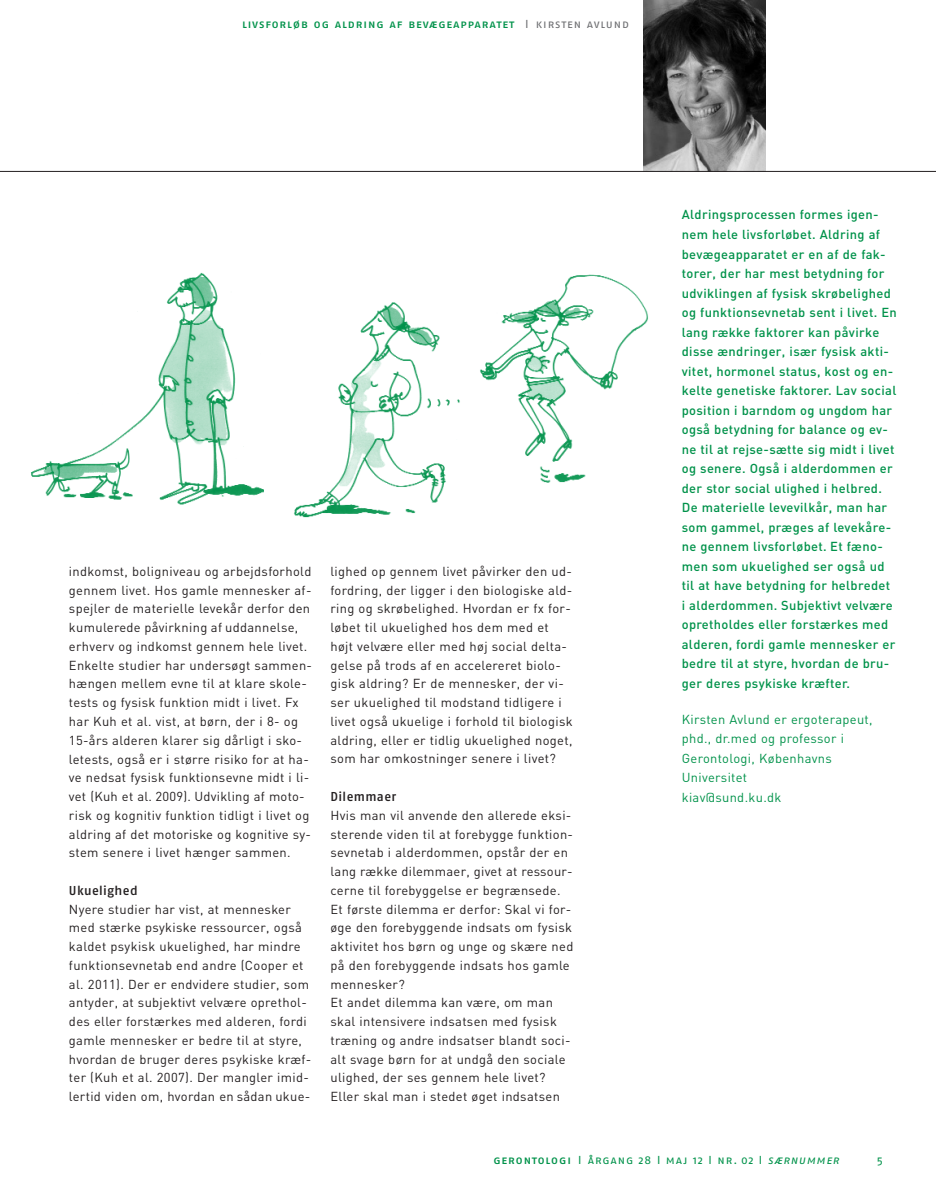
<style>
.page{position:relative;width:936px;height:1191px;background:#fff}
.page>*{position:absolute;margin:0;border:0;box-sizing:border-box;transform-origin:0 0}
.t1{font:12.9px/18.8px "DIN";letter-spacing:.025em;color:#231f20}
.t2{font:500 12.9px/19.5px "DIN";letter-spacing:.025em;color:#00924a}
.t3{font:12.9px/19.5px "DIN";letter-spacing:.025em;color:#00924a}
.t4{font:12.9px "Fago No Med";letter-spacing:.03em;color:#231f20}
.t5{font:11.55px "Fago No Med Caps";letter-spacing:.07em;color:#00924a}
.t6{font:11.55px "Fago No Regular Caps";letter-spacing:.07em;color:#00924a}
.s1{font-family:"Fago No Regular Caps";color:#6c6d70}
.s2{font-family:"Fago No Med Caps"}
.s3{font-family:"Fago No"}
.s4{font-family:"Fago No Regular Tf"}
.s5{font-family:"Fago No Regular Italic Caps"}
</style>
<div class="page">
<img style="left:643px;top:1px;width:122px;height:170px">
<hr style="left:0;top:171px;width:935px;height:1px;background:#231f20">
<img style="left:31px;top:272px;width:232px;height:233px">
<img style="left:293px;top:302px;width:167px;height:216px">
<img style="left:480px;top:274px;width:168px;height:209px">
<p class="t5" style="left:242px;top:17px;width:388px">livsforløb og aldring af bevægeapparatet <span class="s1">I kirsten avlund</span></p>
<p class="t1" style="left:69px;top:563px;width:244px">indkomst, boligniveau og arbejdsforhold gennem livet. Hos gamle mennesker af&shy;spejler de materielle levekår derfor den kumulerede påvirkning af uddannelse, erhverv og indkomst gennem hele livet.<br>Enkelte studier har undersøgt sammen&shy;hængen mellem evne til at klare skole&shy;tests og fysisk funktion midt i livet. Fx har Kuh et al. vist, at børn, der i 8- og 15-års alderen klarer sig dårligt i sko&shy;letests, også er i større risiko for at ha&shy;ve nedsat fysisk funktionsevne midt i li&shy;vet (Kuh et al. 2009). Udvikling af moto&shy;risk og kognitiv funktion tidligt i livet og aldring af det motoriske og kognitive sy&shy;stem senere i livet hænger sammen.</p>
<p class="t4" style="left:69px;top:885px;width:70px">Ukuelighed</p>
<p class="t1" style="left:69px;top:901px;width:244px">Nyere studier har vist, at mennesker med stærke psykiske ressourcer, også kaldet psykisk ukuelighed, har mindre funktionsevnetab end andre (Cooper et al. 2011). Der er endvidere studier, som antyder, at subjektivt velvære oprethol&shy;des eller forstærkes med alderen, fordi gamle mennesker er bedre til at styre, hvordan de bruger deres psykiske kræf&shy;ter (Kuh et al. 2007). Der mangler imid&shy;lertid viden om, hvordan en sådan ukue-</p>
<p class="t1" style="left:330px;top:563px;width:244px">lighed op gennem livet påvirker den ud&shy;fordring, der ligger i den biologiske ald&shy;ring og skrøbelighed. Hvordan er fx for&shy;løbet til ukuelighed hos dem med et højt velvære eller med høj social delta&shy;gelse på trods af en accelereret biolo&shy;gisk aldring? Er de mennesker, der vi&shy;ser ukuelighed til modstand tidligere i livet også ukuelige i forhold til biologisk aldring, eller er tidlig ukuelighed noget, som har omkostninger senere i livet?</p>
<p class="t4" style="left:330px;top:792px;width:67px">Dilemmaer</p>
<p class="t1" style="left:330px;top:807px;width:244px">Hvis man vil anvende den allerede eksi&shy;sterende viden til at forebygge funktion&shy;sevnetab i alderdommen, opstår der en lang række dilemmaer, givet at ressour&shy;cerne til forebyggelse er begrænsede.<br>Et første dilemma er derfor: Skal vi for&shy;øge den forebyggende indsats om fysisk aktivitet hos børn og unge og skære ned på den forebyggende indsats hos gamle mennesker?<br>Et andet dilemma kan være, om man skal intensivere indsatsen med fysisk træning og andre indsatser blandt soci&shy;alt svage børn for at undgå den sociale ulighed, der ses gennem hele livet?<br>Eller skal man i stedet øget indsatsen</p>
<p class="t2" style="left:681px;top:207px;width:216px">Aldringsprocessen formes igen&shy;nem hele livsforløbet. Aldring af bevægeapparatet er en af de fak&shy;torer, der har mest betydning for udviklingen af fysisk skrøbelighed og funktionsevnetab sent i livet. En lang række faktorer kan påvirke disse ændringer, især fysisk akti&shy;vitet, hormonel status, kost og en&shy;kelte genetiske faktorer. Lav social position i barndom og ungdom har også betydning for balance og ev&shy;ne til at rejse-sætte sig midt i livet og senere. Også i alderdommen er der stor social ulighed i helbred.<br>De materielle levevilkår, man har som gammel, præges af levekåre&shy;ne gennem livsforløbet. Et fæno&shy;men som ukuelighed ser også ud til at have betydning for helbredet<br>i alderdommen. Subjektivt velvære opretholdes eller forstærkes med alderen, fordi gamle mennesker er bedre til at styre, hvordan de bru&shy;ger deres psykiske kræfter.</p>
<p class="t3" style="left:681px;top:711px;width:192px">Kirsten Avlund er ergoterapeut, phd., dr.med og professor i<br>Gerontologi, Københavns<br>Universitet<br>kiav@sund.ku.dk</p>
<p class="t6" style="left:493px;top:1153px;width:347px"><span class="s2">gerontologi</span> <span class="s3">I</span> årgang 28 <span class="s3">I</span> maj 12 <span class="s4">I</span> nr. 02 <span class="s4">I</span> <span class="s5">særnummer</span></p>
<p class="t6" style="left:876px;top:1153px;width:8px">5</p>
</div>
